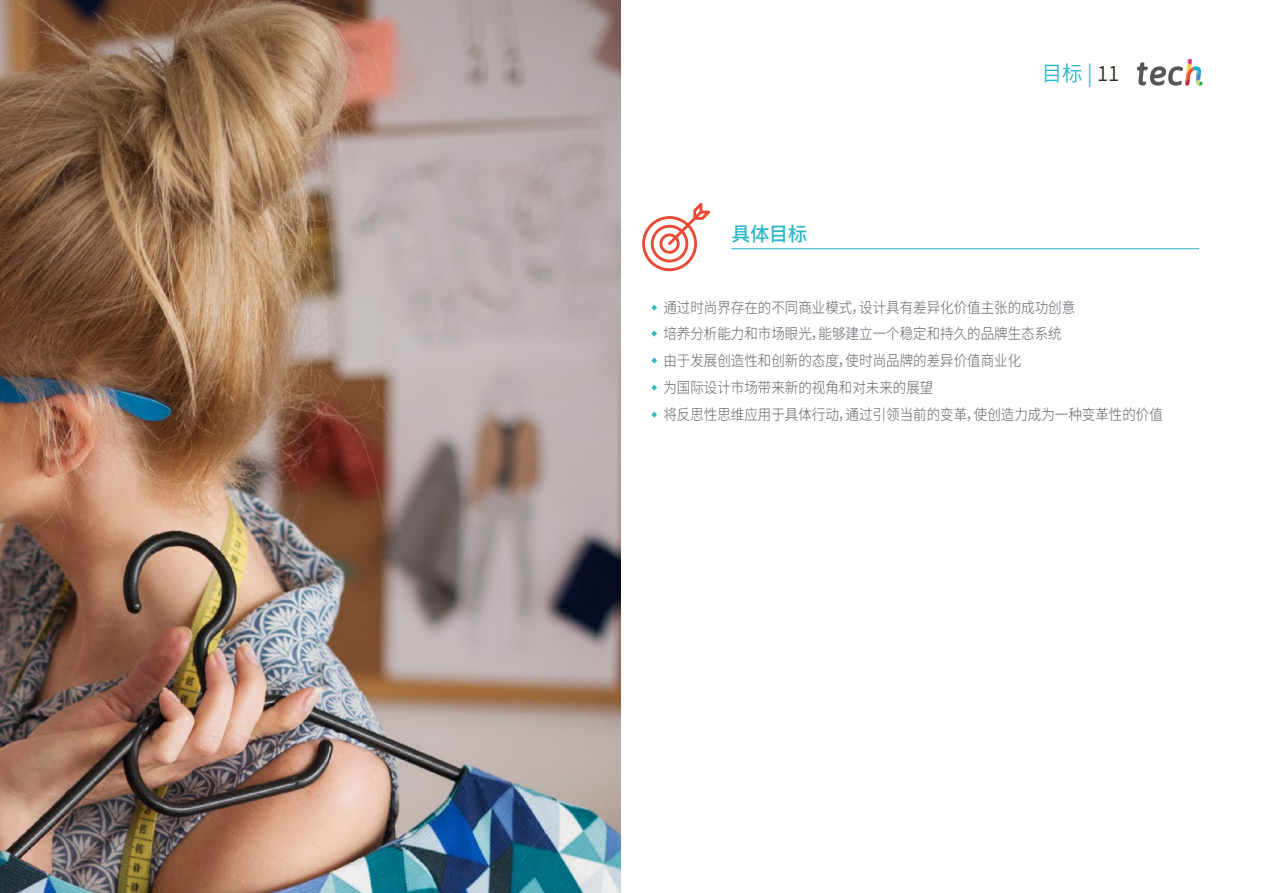
<style>
.page{position:relative;width:1263px;height:893px;background:#fff}
.page>*{position:absolute;margin:0;border:0;box-sizing:border-box;transform-origin:0 0}
.t1{font:21px "Source Han Sans CN";color:#2db8c5}
.t2{font:500 19.5px "Source Han Sans CN";color:#2db8c5}
.t3{font:300 15px/26.7px "Source Han Sans CN";color:#61646a;scale:.9 1}
.s1{color:#312e20}
</style>
<div class="page">
<img style="left:0;top:0;width:621px;height:893px">
<hr style="left:731px;top:248px;width:468px;height:1px;background:#2db8c5">
<svg style="left:642px;top:203px;width:68px;height:68px"></svg>
<svg style="left:1137px;top:59px;width:65px;height:27px"></svg>
<h2 class="t2" style="left:731px;top:223px;width:77px">具体目标</h2>
<h1 class="t1" style="left:1042px;top:61px;width:79px">目标 | <span class="s1">11</span></h1>
<p class="t3" style="left:663px;top:294px;width:556px">通过时尚界存在的不同商业模式，设计具有差异化价值主张的成功创意<br>培养分析能力和市场眼光，能够建立一个稳定和持久的品牌生态系统<br>由于发展创造性和创新的态度，使时尚品牌的差异价值商业化<br>为国际设计市场带来新的视角和对未来的展望<br>将反思性思维应用于具体行动，通过引领当前的变革，使创造力成为一种变革性的价值</p>
</div>
